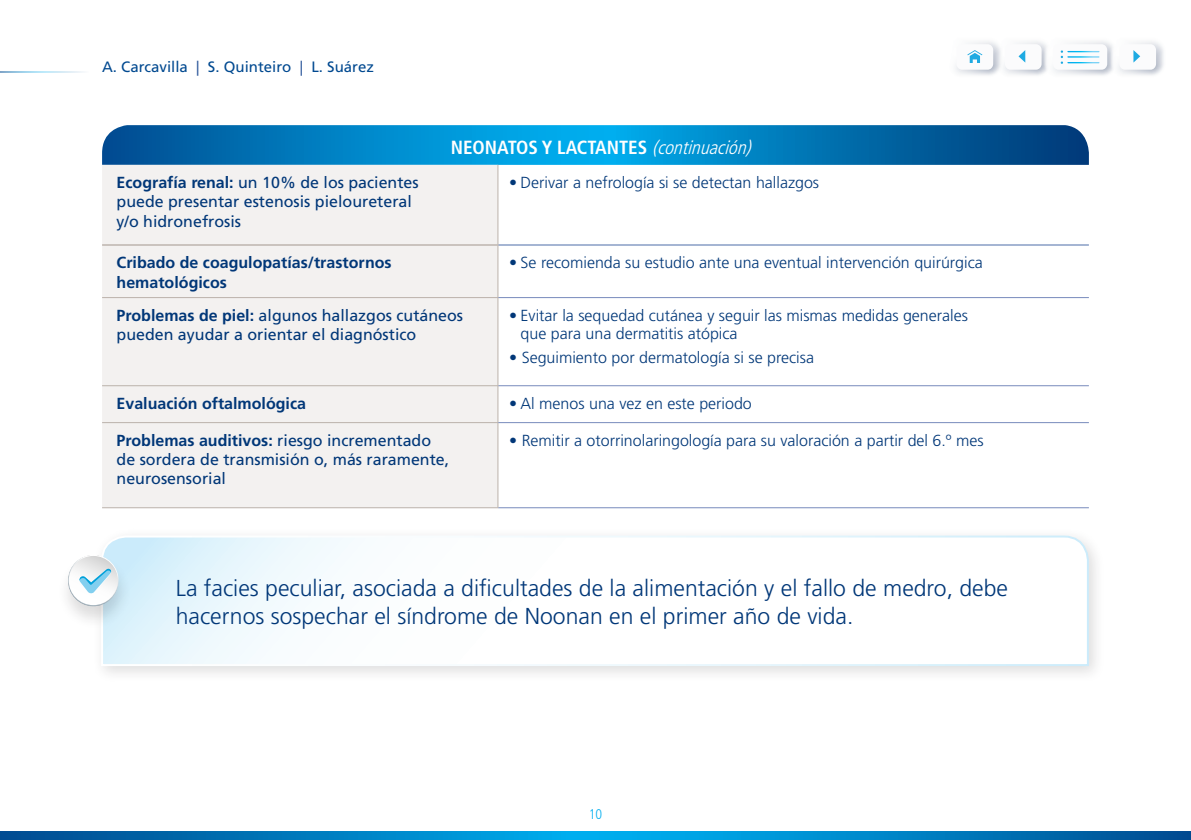
<style>
.page{position:relative;width:1191px;height:840px;background:#fff}
.page>*{position:absolute;margin:0;border:0;box-sizing:border-box;transform-origin:0 0}
.t1{font:300 23px/28px "Frutiger LT Std";color:#013778}
.t2{font:700 condensed 19px "Frutiger LT Std";color:#fff}
.t3{font:300 16px/18px "Frutiger LT Std";color:#013778}
.t4{font:16px/19.2px "Frutiger LT Std";color:#013778}
.t5{font:700 16px/19.2px "Frutiger LT Std";color:#013778}
.t6{font:15px "Frutiger LT Std";color:#014990}
.t7{font:300 condensed 14px "Frutiger LT Std";color:#00aeef}
.s1{color:#365fa0}
.s2{font-weight:300;font-style:italic}
.s3{font-weight:700}
</style>
<div class="page">
<svg style="left:0;top:831px;width:1191px;height:8px;background:#007ec0"></svg>
<svg style="left:955px;top:41px;width:209px;height:34px"></svg>
<div style="left:93px;top:526px;width:1012px;height:156px;background:#231f20;opacity:.15"></div>
<svg style="left:100px;top:534px;width:990px;height:132px"></svg>
<svg style="left:102px;top:125px;width:987px;height:40px;background:#047bbb"></svg>
<div style="left:102px;top:165px;width:395px;height:342px;background:#f3f1f0"></div>
<hr style="left:102px;top:244px;width:396px;height:1px;background:#a3978e">
<hr style="left:498px;top:244px;width:591px;height:1px;background:#4d6ca8">
<hr style="left:102px;top:297px;width:396px;height:1px;background:#bbb2ab">
<hr style="left:102px;top:385px;width:396px;height:1px;background:#bbb2ab">
<hr style="left:102px;top:422px;width:396px;height:1px;background:#bbb2ab">
<hr style="left:102px;top:507px;width:396px;height:1px;background:#bbb2ab">
<hr style="left:498px;top:297px;width:591px;height:1px;background:#788bbc">
<hr style="left:498px;top:385px;width:591px;height:1px;background:#788bbc">
<hr style="left:498px;top:422px;width:591px;height:1px;background:#788bbc">
<hr style="left:498px;top:507px;width:591px;height:1px;background:#788bbc">
<hr style="left:497px;top:165px;width:1px;height:80px;background:#bbb2ab">
<hr style="left:497px;top:245px;width:1px;height:52px;background:#bbb2ab">
<hr style="left:497px;top:298px;width:1px;height:87px;background:#bbb2ab">
<hr style="left:497px;top:386px;width:1px;height:36px;background:#bbb2ab">
<hr style="left:497px;top:422px;width:1px;height:85px;background:#bbb2ab">
<div style="left:57px;top:553px;width:75px;height:76px;background:#231f20;opacity:.15"></div>
<svg style="left:68px;top:554px;width:51px;height:52px"></svg>
<p class="t6" style="left:102px;top:58px;width:273px">A. Carcavilla <span class="s1">|</span> S. Quinteiro <span class="s1">|</span> L. Suárez</p>
<p class="t2" style="left:451px;top:136px;width:307px">N E O N ATOS Y LAC TA N T E S <span class="s2">(continuación)</span></p>
<p class="t4" style="left:117px;top:173px;width:304px"><span class="s3">Ecografía renal:</span> un 10% de los pacientes puede presentar estenosis pieloureteral y/o hidronefrosis</p>
<p class="t3" style="left:509px;top:174px;width:311px">• Derivar a nefrología si se detectan hallazgos</p>
<p class="t5" style="left:117px;top:253px;width:276px">Cribado de coagulopatías/trastornos hematológicos</p>
<p class="t3" style="left:509px;top:254px;width:475px">• Se recomienda su estudio ante una eventual intervención quirúrgica</p>
<p class="t4" style="left:117px;top:306px;width:348px"><span class="s3">Problemas de piel:</span> algunos hallazgos cutáneos pueden ayudar a orientar el diagnóstico</p>
<p class="t3" style="left:520px;top:306px;width:449px;text-indent:-11px">• Evitar la sequedad cutánea y seguir las mismas medidas generales que para una dermatitis atópica</p>
<p class="t3" style="left:509px;top:348px;width:306px">• Seguimiento por dermatología si se precisa</p>
<p class="t5" style="left:117px;top:394px;width:191px">Evaluación oftalmológica</p>
<p class="t3" style="left:509px;top:394px;width:244px">• Al menos una vez en este periodo</p>
<p class="t4" style="left:117px;top:430px;width:334px"><span class="s3">Problemas auditivos:</span> riesgo incrementado de sordera de transmisión o, más raramente, neurosensorial</p>
<p class="t3" style="left:509px;top:431px;width:476px">• Remitir a otorrinolaringología para su valoración a partir del 6.º mes</p>
<h1 class="t1" style="left:176px;top:574px;width:833px">La facies peculiar, asociada a dificultades de la alimentación y el fallo de medro, debe hacernos sospechar el síndrome de Noonan en el primer año de vida.</h1>
<p class="t7" style="left:589px;top:805px;width:15px">10</p>
</div>
